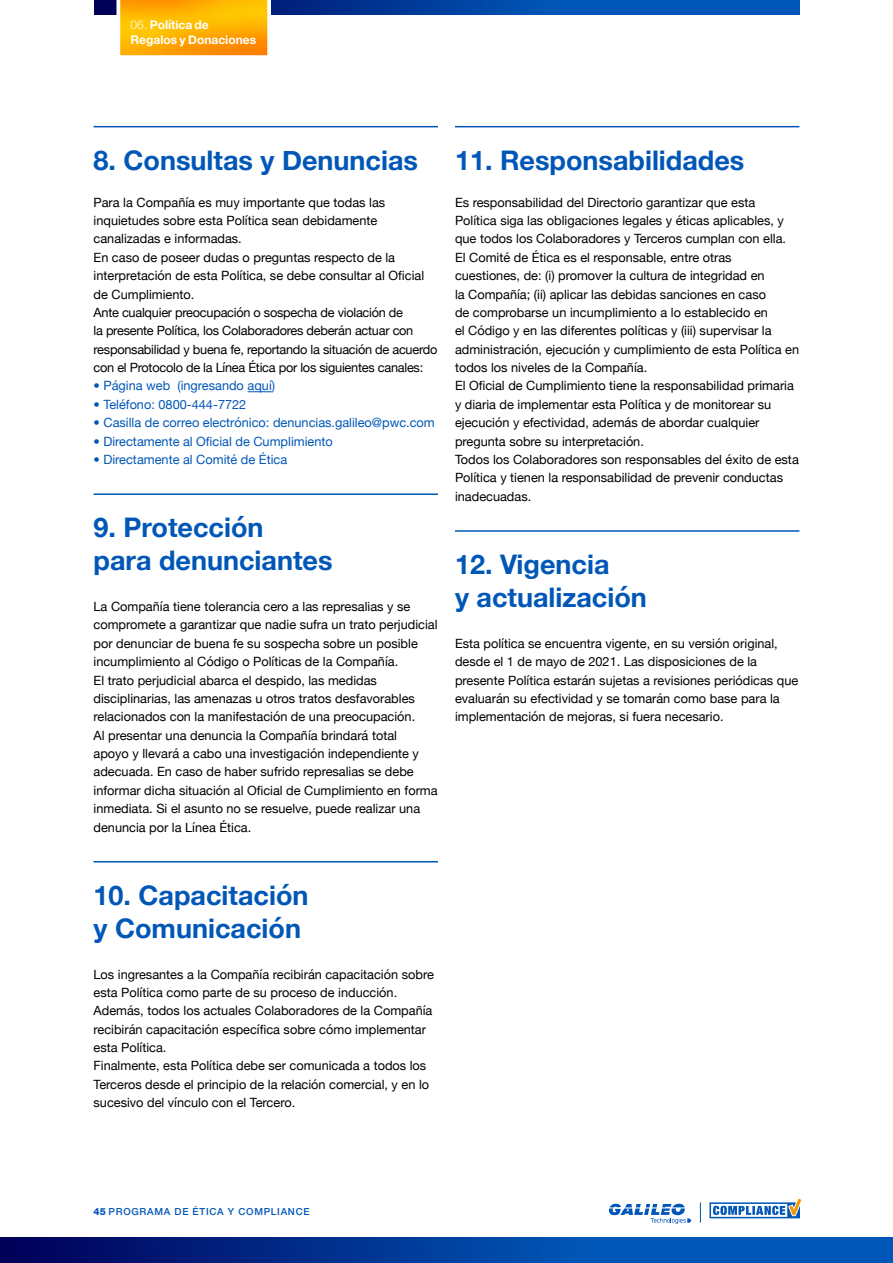
<style>
.page{position:relative;width:893px;height:1263px;background:#fff}
.page>*{position:absolute;margin:0;border:0;box-sizing:border-box;transform-origin:0 0}
.t1{font:700 27px/33px "Helvetica Neue";color:#0057b7}
.t2{font:12.75px/18.3px "Helvetica Neue";color:#000}
.t3{font:12.75px/18.3px "Helvetica Neue";letter-spacing:-.02em;color:#000}
.t4{font:12.75px "Helvetica Neue";color:#0057b7}
.t5{font:700 12px/15px "Helvetica Neue";color:#fff}
.t6{font:500 9.75px "Helvetica Neue LT Std";letter-spacing:.075em;color:#0057b7}
.s1{font-weight:300}
.s2{font-weight:500}
.s3{font-weight:800}
</style>
<div class="page">
<svg style="left:95px;top:0;width:704px;height:15px;background:#0045a3"></svg>
<svg style="left:700px;top:1202px;width:1px;height:20px"></svg>
<svg style="left:709px;top:1199px;width:92px;height:19px"></svg>
<svg style="left:609px;top:1204px;width:82px;height:20px"></svg>
<svg style="left:115px;top:0;width:158px;height:56px;background:#fcb214"></svg>
<svg style="left:0;top:1237px;width:893px;height:26px;background:#003997"></svg>
<hr style="left:94px;top:126px;width:344px;height:1px;background:#0057b7">
<svg style="left:247px;top:391px;width:25px;height:1px"></svg>
<hr style="left:94px;top:493px;width:344px;height:2px;background:#0057b7">
<hr style="left:94px;top:861px;width:344px;height:1px;background:#0057b7">
<hr style="left:455px;top:126px;width:344px;height:1px;background:#0057b7">
<hr style="left:455px;top:530px;width:344px;height:2px;background:#0057b7">
<p class="t5" style="left:131px;top:18px;width:127px"><span class="s1">06.</span> Política de<br>Regalos y Donaciones</p>
<h1 class="t1" style="left:94px;top:145px;width:326px">8. Consultas y Denuncias</h1>
<p class="t3" style="left:94px;top:194px;width:345px">Para la Compañía es muy importante que todas las inquietudes sobre esta Política sean debidamente canalizadas e informadas.<br>En caso de poseer dudas o preguntas respecto de la interpretación de esta Política, se debe consultar al Oficial de Cumplimiento.<br>Ante cualquier preocupación o sospecha de violación de<br>la presente Política, los Colaboradores deberán actuar con responsabilidad y buena fe, reportando la situación de acuerdo con el Protocolo de la Línea Ética por los siguientes canales:</p>
<p class="t4" style="left:94px;top:377px;width:183px"><span class="s2">•</span> Página web (ingresando aquí)</p>
<p class="t4" style="left:94px;top:395px;width:154px"><span class="s2">•</span> Teléfono: 0800-444-7722</p>
<p class="t4" style="left:94px;top:413px;width:343px"><span class="s2">•</span> Casilla de correo electrónico: denuncias.galileo@pwc.com</p>
<p class="t4" style="left:94px;top:432px;width:241px"><span class="s2">•</span> Directamente al Oficial de Cumplimiento</p>
<p class="t4" style="left:94px;top:450px;width:195px"><span class="s2">•</span> Directamente al Comité de Ética</p>
<h1 class="t1" style="left:94px;top:512px;width:241px">9. Protección<br>para denunciantes</h1>
<p class="t2" style="left:94px;top:598px;width:346px">La Compañía tiene tolerancia cero a las represalias y se compromete a garantizar que nadie sufra un trato perjudicial por denunciar de buena fe su sospecha sobre un posible incumplimiento al Código o Políticas de la Compañía.<br>El trato perjudicial abarca el despido, las medidas disciplinarias, las amenazas u otros tratos desfavorables relacionados con la manifestación de una preocupación.<br>Al presentar una denuncia la Compañía brindará total<br>apoyo y llevará a cabo una investigación independiente y adecuada. En caso de haber sufrido represalias se debe informar dicha situación al Oficial de Cumplimiento en forma inmediata. Si el asunto no se resuelve, puede realizar una denuncia por la Línea Ética.</p>
<h1 class="t1" style="left:455px;top:145px;width:291px">11. Responsabilidades</h1>
<p class="t2" style="left:455px;top:194px;width:346px">Es responsabilidad del Directorio garantizar que esta Política siga las obligaciones legales y éticas aplicables, y que todos los Colaboradores y Terceros cumplan con ella.<br>El Comité de Ética es el responsable, entre otras cuestiones, de: (i) promover la cultura de integridad en<br>la Compañía; (ii) aplicar las debidas sanciones en caso<br>de comprobarse un incumplimiento a lo establecido en<br>el Código y en las diferentes políticas y (iii) supervisar la administración, ejecución y cumplimiento de esta Política en todos los niveles de la Compañía.<br>El Oficial de Cumplimiento tiene la responsabilidad primaria y diaria de implementar esta Política y de monitorear su ejecución y efectividad, además de abordar cualquier pregunta sobre su interpretación.<br>Todos los Colaboradores son responsables del éxito de esta Política y tienen la responsabilidad de prevenir conductas inadecuadas.</p>
<h1 class="t1" style="left:455px;top:549px;width:193px">12. Vigencia<br>y actualización</h1>
<p class="t2" style="left:455px;top:635px;width:345px">Esta política se encuentra vigente, en su versión original, desde el 1 de mayo de 2021. Las disposiciones de la presente Política estarán sujetas a revisiones periódicas que evaluarán su efectividad y se tomarán como base para la implementación de mejoras, si fuera necesario.</p>
<h1 class="t1" style="left:94px;top:880px;width:216px">10. Capacitación y Comunicación</h1>
<p class="t2" style="left:94px;top:965px;width:342px">Los ingresantes a la Compañía recibirán capacitación sobre esta Política como parte de su proceso de inducción.<br>Además, todos los actuales Colaboradores de la Compañía recibirán capacitación específica sobre cómo implementar esta Política.<br>Finalmente, esta Política debe ser comunicada a todos los Terceros desde el principio de la relación comercial, y en lo sucesivo del vínculo con el Tercero.</p>
<p class="t6" style="left:94px;top:1205px;width:218px"><span class="s3">45</span> PROGRAMA DE ÉTICA Y COMPLIANCE</p>
</div>
